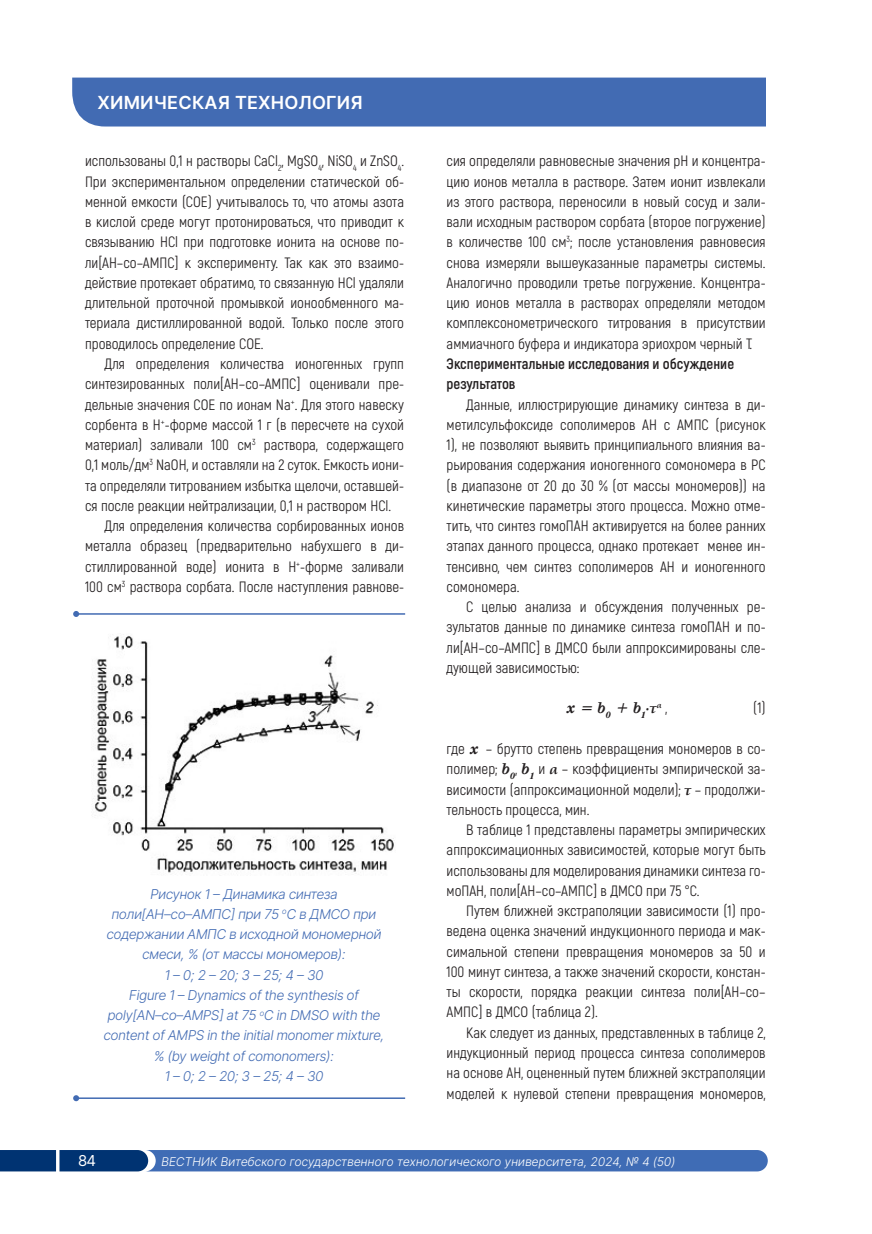
<style>
.page{position:relative;width:872px;height:1234px;background:#fff}
.page>*{position:absolute;margin:0;border:0;box-sizing:border-box;transform-origin:0 0}
.t1{font:600 18px "Inter Tight";letter-spacing:.05em;color:#fff}
.Основной_текст{font:15px/20.2px "Akrobat";color:#231f20;text-align:justify}
.подзаголовок_длинный{font:700 15px/20.2px "Akrobat";color:#231f20}
.Основной_текст-2{font:italic 700 15px "School";color:#231f20}
.t2{font:15px "Inter Tight";color:#fff}
.рисунки{font:italic 300 13.5px/20.2px "Inter Tight";color:#426bb3;text-align:center}
.t3{font:italic 300 12px "Inter Tight";letter-spacing:.025em;color:#fff}
.s1{font-family:"Book Antiqua"}
.s2{font-family:"Akrobat";font-weight:400;font-style:normal}
.s3{font-family:"School";font-weight:700;font-style:italic}
.s4{font-family:"Book Antiqua";font-weight:700;font-style:italic}
</style>
<div class="page">
<svg style="left:0;top:1150px;width:767px;height:21px;background:#3663a9"></svg>
<div style="left:72px;top:78px;width:693px;height:48px;background:#426bb3"></div>
<hr style="left:76px;top:613px;width:329px;height:1px;background:#426bb3">
<svg style="left:73px;top:611px;width:6px;height:5px"></svg>
<hr style="left:76px;top:1097px;width:329px;height:1px;background:#426bb3">
<svg style="left:73px;top:1095px;width:6px;height:5px"></svg>
<img style="left:93px;top:636px;width:301px;height:237px">
<p class="t1" style="left:98px;top:89px;width:266px">ХИМИЧЕСКАЯ ТЕХНОЛОГИЯ</p>
<p class="Основной_текст" style="left:85px;top:151px;width:320px">использованы 0,1 н растворы CaCl<sub>2</sub>, MgSO<sub>4</sub>, NiSO<sub>4</sub> и ZnSO<sub>4</sub>.<br>При экспериментальном определении статической об&shy;менной емкости (СОЕ) учитывалось то, что атомы азота в кислой среде могут протонироваться, что приводит к связыванию HCl при подготовке ионита на основе по&shy;ли[АН–со–АМПС] к эксперименту. Так как это взаимо&shy;действие протекает обратимо, то связанную HCl удаляли длительной проточной промывкой ионообменного ма&shy;териала дистиллированной водой. Только после этого проводилось определение СОЕ.</p>
<p class="Основной_текст" style="left:85px;top:353px;width:320px;text-indent:20px">Для определения количества ионогенных групп синтезированных поли[АН–со–АМПС] оценивали пре&shy;дельные значения СОЕ по ионам Na<sup>+</sup>. Для этого навеску сорбента в Н<sup>+</sup>-форме массой 1 г (в пересчете на сухой материал) заливали 100 см<sup>3</sup> раствора, содержащего 0,1 моль/дм<sup>3</sup> NaOH, и оставляли на 2 суток. Емкость иони&shy;та определяли титрованием избытка щелочи, оставшей&shy;ся после реакции нейтрализации, 0,1 н раствором НСl.</p>
<p class="Основной_текст" style="left:85px;top:515px;width:320px;text-indent:20px">Для определения количества сорбированных ионов металла образец (предварительно набухшего в ди&shy;стиллированной воде) ионита в Н<sup>+</sup>-форме заливали 100 см<sup>3</sup> раствора сорбата. После наступления равнове-</p>
<p class="рисунки" style="left:107px;top:882px;width:276px">Рисунок 1 – Динамика синтеза поли[АН–со–АМПС] при 75 <sup>о</sup>С в ДМСО при содержании АМПС в исходной мономерной смеси, % (от массы мономеров):<br>1 – 0; 2 – 20; 3 – 25; 4 – 30</p>
<p class="рисунки" style="left:104px;top:984px;width:282px">Figure 1 – Dynamics of the synthesis of poly[AN–co–AMPS] at 75 <sup>о</sup>С in DMSO with the content of AMPS in the initial monomer mixture, % (by weight of comonomers):<br>1 – 0; 2 – 20; 3 – 25; 4 – 30</p>
<p class="Основной_текст" style="left:446px;top:151px;width:320px">сия определяли равновесные значения pH и концентра&shy;цию ионов металла в растворе. Затем ионит извлекали из этого раствора, переносили в новый сосуд и зали&shy;вали исходным раствором сорбата (второе погружение) в количестве 100 см<sup>3</sup>; после установления равновесия снова измеряли вышеуказанные параметры системы.<br>Аналогично проводили третье погружение. Концентра&shy;цию ионов металла в растворах определяли методом комплексонометрического титрования в присутствии аммиачного буфера и индикатора эриохром черный Т.</p>
<p class="подзаголовок_длинный" style="left:446px;top:353px;width:289px">Экспериментальные исследования и обсуждение результатов</p>
<p class="Основной_текст" style="left:446px;top:394px;width:320px;text-indent:20px">Данные, иллюстрирующие динамику синтеза в ди&shy;метилсульфоксиде сополимеров АН с АМПС (рисунок 1), не позволяют выявить принципиального влияния ва&shy;рьирования содержания ионогенного сомономера в РС (в диапазоне от 20 до 30 % (от массы мономеров)) на кинетические параметры этого процесса. Можно отме&shy;тить, что синтез гомоПАН активируется на более ранних этапах данного процесса, однако протекает менее ин&shy;тенсивно, чем синтез сополимеров АН и ионогенного сомономера.</p>
<p class="Основной_текст" style="left:446px;top:596px;width:320px;text-indent:20px">С целью анализа и обсуждения полученных ре&shy;зультатов данные по динамике синтеза гомоПАН и по&shy;ли[АН–со–АМПС] в ДМСО были аппроксимированы сле&shy;дующей зависимостью:</p>
<p class="Основной_текст-2" style="left:566px;top:698px;width:103px">х = b<sub>0</sub> + b<sub>1</sub><span class="s1">∙τ</span><sup>α</sup> <span class="s2">,</span></p>
<p class="Основной_текст" style="left:753px;top:698px;width:14px">(1)</p>
<p class="Основной_текст" style="left:446px;top:738px;width:320px">где <span class="s3">x</span> – брутто степень превращения мономеров в со&shy;полимер; <span class="s3">b</span><sub>0</sub>, <span class="s3">b</span><sub>1</sub> и <span class="s4">α</span> – коэффициенты эмпирической за&shy;висимости (аппроксимационной модели); <span class="s4">τ</span> – продолжи&shy;тельность процесса, мин.</p>
<p class="Основной_текст" style="left:446px;top:819px;width:320px;text-indent:20px">В таблице 1 представлены параметры эмпирических аппроксимационных зависимостей, которые могут быть использованы для моделирования динамики синтеза го&shy;моПАН, поли[АН–со–АМПС] в ДМСО при 75 °С.</p>
<p class="Основной_текст" style="left:446px;top:900px;width:320px;text-indent:20px">Путем ближней экстраполяции зависимости (1) про&shy;ведена оценка значений индукционного периода и мак&shy;симальной степени превращения мономеров за 50 и 100 минут синтеза, а также значений скорости, констан&shy;ты скорости, порядка реакции синтеза поли[АН–со– АМПС] в ДМСО (таблица 2).</p>
<p class="Основной_текст" style="left:446px;top:1022px;width:320px;text-indent:20px">Как следует из данных, представленных в таблице 2, индукционный период процесса синтеза сополимеров на основе АН, оцененный путем ближней экстраполяции моделей к нулевой степени превращения мономеров,</p>
<p class="t2" style="left:78px;top:1148px;width:19px">84</p>
<p class="t3" style="left:161px;top:1151px;width:515px">ВЕСТНИК Витебского государственного технологического университета, 2024, № 4 (50)</p>
</div>
